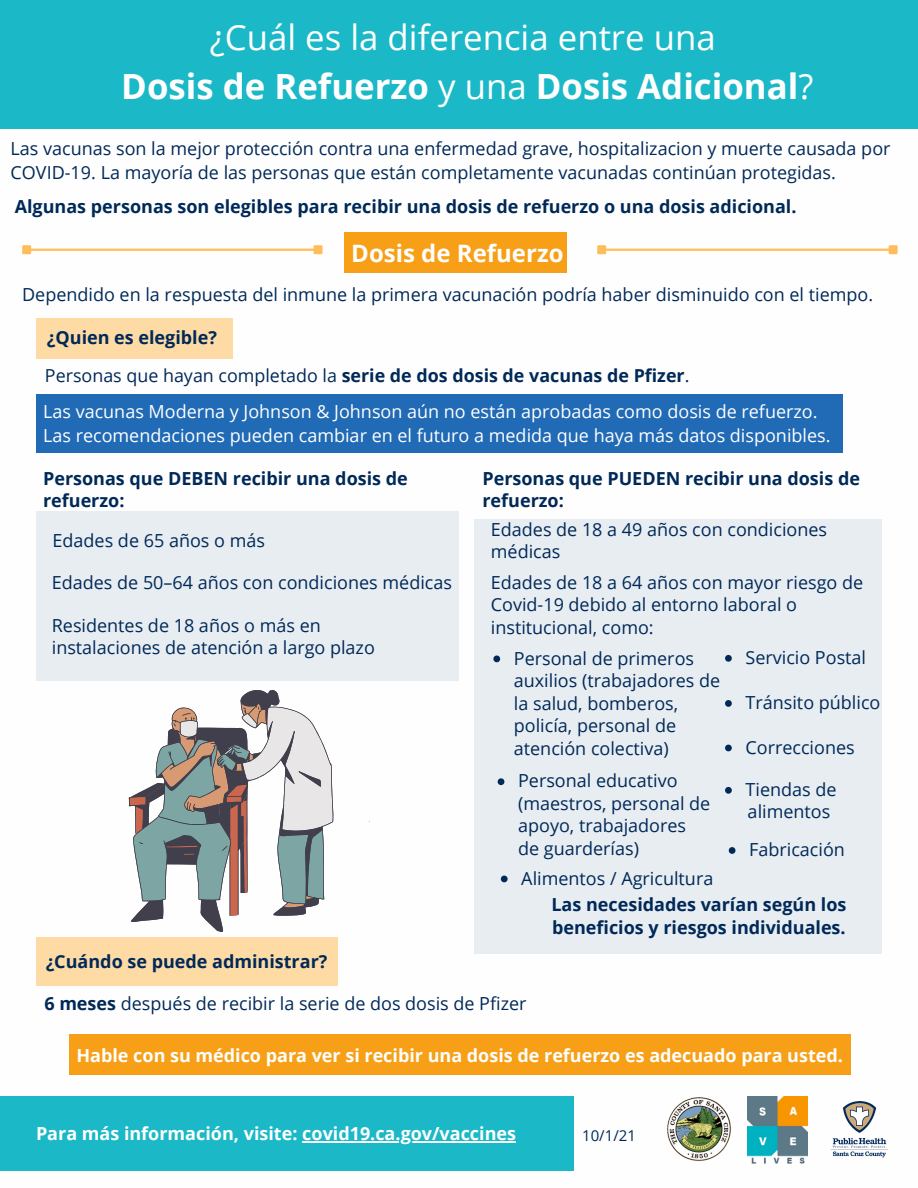
<style>
.page{position:relative;width:918px;height:1188px;background:#fff}
.page>*{position:absolute;margin:0;border:0;box-sizing:border-box;transform-origin:0 0}
.t1{font:700 34.8px "Open Sans";color:#fefefe}
.t2{font:34.8px "Open Sans";color:#fefefe}
.t3{font:700 24px "Open Sans";color:#fefefe}
.t4{font:18px/22.5px "Open Sans";color:#002958}
.t5{font:700 18px/22.5px "Open Sans";color:#002958}
.t6{font:18px/24.8px "Open Sans";color:#fff}
.t7{font:700 18px "Open Sans";color:#fff}
.t8{font:700 17.85px "Open Sans";color:#002958}
.t9{font:15px "Open Sans";color:#002958}
.s1{font-weight:400}
.s2{font-weight:700}
</style>
<div class="page">
<div style="left:0;top:0;width:918px;height:129px;background:#1bb9c7"></div>
<img style="left:748px;top:1096px;width:59px;height:68px">
<img style="left:830px;top:1101px;width:58px;height:57px">
<img style="left:667px;top:1097px;width:64px;height:64px">
<div style="left:36px;top:318px;width:197px;height:40px;background:#fedaa4"></div>
<div style="left:36px;top:937px;width:302px;height:49px;background:#fedaa4"></div>
<div style="left:344px;top:232px;width:223px;height:41px;background:#f7a017"></div>
<div style="left:475px;top:519px;width:407px;height:434px;background:#e8edf2"></div>
<div style="left:0;top:1096px;width:574px;height:74px;background:#1bb9c7"></div>
<hr style="left:31px;top:249px;width:283px;height:2px;background:#ffbd59">
<div style="left:23px;top:246px;width:7px;height:7px;background:#ffbd59"></div>
<div style="left:22px;top:245px;width:9px;height:9px;border:2px solid #ffbd59"></div>
<div style="left:315px;top:246px;width:6px;height:7px;background:#ffbd59"></div>
<div style="left:314px;top:245px;width:9px;height:9px;border:2px solid #ffbd59"></div>
<hr style="left:606px;top:249px;width:283px;height:2px;background:#ffbd59">
<div style="left:598px;top:246px;width:7px;height:7px;background:#ffbd59"></div>
<div style="left:597px;top:245px;width:9px;height:9px;border:2px solid #ffbd59"></div>
<div style="left:890px;top:246px;width:7px;height:7px;background:#ffbd59"></div>
<div style="left:889px;top:245px;width:9px;height:9px;border:2px solid #ffbd59"></div>
<div style="left:36px;top:511px;width:423px;height:170px;background:#e8edf2"></div>
<div style="left:36px;top:394px;width:807px;height:58px;background:#216ab5"></div>
<svg style="left:501px;top:876px;width:7px;height:6px"></svg>
<hr style="left:302px;top:1141px;width:214px;height:1px;background:#fff">
<svg style="left:493px;top:656px;width:7px;height:6px"></svg>
<svg style="left:725px;top:655px;width:7px;height:7px"></svg>
<svg style="left:498px;top:778px;width:6px;height:7px"></svg>
<svg style="left:729px;top:847px;width:6px;height:7px"></svg>
<svg style="left:725px;top:700px;width:7px;height:7px"></svg>
<svg style="left:725px;top:745px;width:7px;height:6px"></svg>
<svg style="left:725px;top:787px;width:7px;height:7px"></svg>
<div style="left:69px;top:1034px;width:782px;height:41px;background:#f7a017"></div>
<svg style="left:129px;top:690px;width:205px;height:242px"></svg>
<p class="t2" style="left:210px;top:13px;width:507px">¿Cuál es la diferencia entre una</p>
<p class="t1" style="left:121px;top:62px;width:694px">Dosis de Refuerzo <span class="s1">y una</span> Dosis Adicional<span class="s1">?</span></p>
<p class="t4" style="left:11px;top:135px;width:881px;line-height:24.8px">Las vacunas son la mejor protección contra una enfermedad grave, hospitalizacion y muerte causada por<br>COVID-19. La mayoría de las personas que están completamente vacunadas continúan protegidas.</p>
<p class="t5" style="left:15px;top:195px;width:783px">Algunas personas son elegibles para recibir una dosis de refuerzo o una dosis adicional.</p>
<p class="t3" style="left:351px;top:236px;width:214px">Dosis de Refuerzo</p>
<p class="t4" style="left:22px;top:282px;width:853px">Dependido en la respuesta del inmune la primera vacunación podría haber disminuido con el tiempo.</p>
<p class="t5" style="left:47px;top:326px;width:171px">¿Quien es elegible?</p>
<p class="t8" style="left:45px;top:363px;width:646px"><span class="s1">Personas que hayan completado la</span> serie de dos dosis de vacunas de Pfizer<span class="s1">.</span></p>
<p class="t6" style="left:43px;top:398px;width:789px">Las vacunas Moderna y Johnson &amp; Johnson aún no están aprobadas como dosis de refuerzo.<br>Las recomendaciones pueden cambiar en el futuro a medida que haya más datos disponibles.</p>
<p class="t5" style="left:43px;top:467px;width:366px">Personas que DEBEN recibir una dosis de refuerzo:</p>
<p class="t4" style="left:53px;top:529px;width:214px">Edades de 65 años o más</p>
<p class="t4" style="left:52px;top:571px;width:402px">Edades de 50–64 años con condiciones médicas</p>
<p class="t4" style="left:52px;top:613px;width:325px">Residentes de 18 años o más en instalaciones de atención a largo plazo</p>
<p class="t5" style="left:46px;top:949px;width:283px">¿Cuándo se puede administrar?</p>
<p class="t5" style="left:482px;top:467px;width:379px">Personas que PUEDEN recibir una dosis de refuerzo:</p>
<p class="t4" style="left:491px;top:518px;width:338px">Edades de 18 a 49 años con condiciones médicas</p>
<p class="t4" style="left:491px;top:571px;width:374px">Edades de 18 a 64 años con mayor riesgo de<br>Covid-19 debido al entorno laboral o institucional, como:</p>
<p class="t4" style="left:514px;top:646px;width:208px">Personal de primeros auxilios (trabajadores de la salud, bomberos, policía, personal de atención colectiva)</p>
<p class="t4" style="left:746px;top:646px;width:122px">Servicio Postal</p>
<p class="t4" style="left:518px;top:769px;width:194px">Personal educativo (maestros, personal de apoyo, trabajadores de guarderías)</p>
<p class="t4" style="left:746px;top:691px;width:136px">Tránsito público</p>
<p class="t4" style="left:746px;top:735px;width:111px">Correcciones</p>
<p class="t4" style="left:746px;top:778px;width:93px">Tiendas de</p>
<p class="t4" style="left:748px;top:800px;width:84px">alimentos</p>
<p class="t4" style="left:749px;top:838px;width:97px">Fabricación</p>
<p class="t4" style="left:521px;top:866px;width:194px">Alimentos / Agricultura</p>
<p class="t5" style="left:551px;top:893px;width:296px">Las necesidades varían según los beneficios y riesgos individuales.</p>
<p class="t4" style="left:44px;top:991px;width:484px"><span class="s2">6 meses</span> después de recibir la serie de dos dosis de Pfizer</p>
<p class="t7" style="left:76px;top:1042px;width:768px">Hable con su médico para ver si recibir una dosis de refuerzo es adecuado para usted.</p>
<p class="t7" style="left:36px;top:1121px;width:482px">Para más información, visite: covid19.ca.gov/vaccines</p>
<p class="t9" style="left:582px;top:1125px;width:55px">10/1/21</p>
</div>
